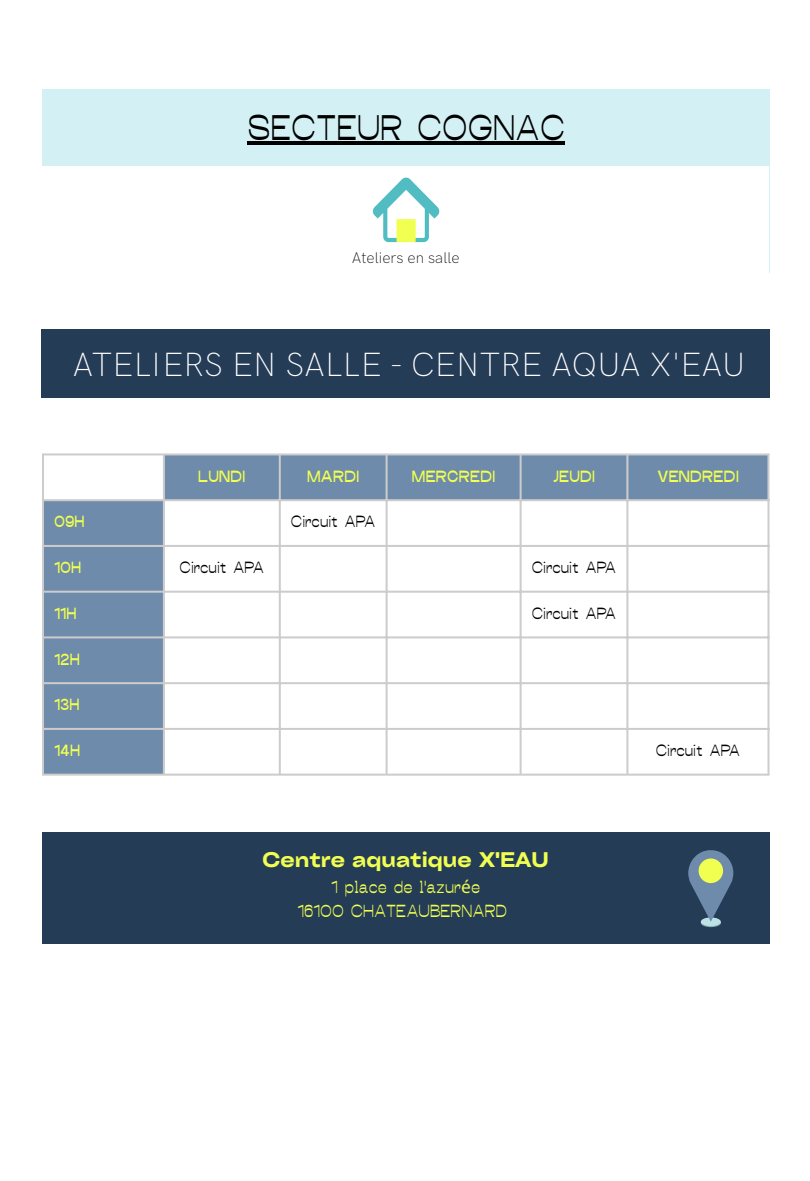
<style>
.page{position:relative;width:810px;height:1181px;background:#fff}
.page>*{position:absolute;margin:0;border:0;box-sizing:border-box;transform-origin:0 0}
.t1{font:35.4px "Menorah Grotesk";color:#000}
.t2{font:200 33.75px "HK Grotesk Pro";color:#fff}
.t3{font:600 expanded 20.25px "Cy Grotesk";color:#f0ff50}
.t4{font:17.4px "Menorah Grotesk";color:#f0ff50}
.t5{font:16.05px "Menorah Grotesk";color:#000}
.t6{font:16.05px "Menorah Grotesk Semi";color:#f0ff50}
.t7{font:200 15.45px "HK Grotesk Pro";color:#000}
.s1{font-family:"Noto Sans"}
</style>
<div class="page">
<div style="left:42px;top:89px;width:727px;height:184px;background:#d3f1f5"></div>
<div style="left:43px;top:166px;width:726px;height:107px;background:#fff"></div>
<img style="left:372px;top:177px;width:68px;height:66px">
<hr style="left:247px;top:142px;width:318px;height:3px;background:#000">
<div style="left:42px;top:329px;width:728px;height:69px;background:#253c57"></div>
<svg style="left:44px;top:455px;width:723px;height:318px"></svg>
<hr style="left:42px;top:455px;width:2px;height:318px;background:#ccc">
<hr style="left:163px;top:455px;width:2px;height:318px;background:#ccc">
<hr style="left:279px;top:455px;width:2px;height:318px;background:#ccc">
<hr style="left:386px;top:455px;width:2px;height:318px;background:#ccc">
<hr style="left:520px;top:455px;width:2px;height:318px;background:#ccc">
<hr style="left:626px;top:455px;width:2px;height:318px;background:#ccc">
<hr style="left:767px;top:455px;width:2px;height:318px;background:#ccc">
<hr style="left:42px;top:453px;width:727px;height:2px;background:#ccc">
<hr style="left:42px;top:499px;width:727px;height:2px;background:#ccc">
<hr style="left:42px;top:545px;width:727px;height:2px;background:#ccc">
<hr style="left:42px;top:590px;width:727px;height:2px;background:#ccc">
<hr style="left:42px;top:636px;width:727px;height:2px;background:#ccc">
<hr style="left:42px;top:682px;width:727px;height:2px;background:#ccc">
<hr style="left:42px;top:728px;width:727px;height:2px;background:#ccc">
<hr style="left:42px;top:773px;width:727px;height:2px;background:#ccc">
<div style="left:42px;top:832px;width:727px;height:111px;background:#253c57"></div>
<svg style="left:701px;top:918px;width:20px;height:9px"></svg>
<div style="left:701px;top:917px;width:20px;height:9px;background:#bee1e6;border-radius:50%"></div>
<svg style="left:688px;top:850px;width:45px;height:71px"></svg>
<div style="left:699px;top:858px;width:24px;height:25px;background:#f0ff50;border-radius:50%"></div>
<p class="t1" style="left:247px;top:104px;width:319px">SECTEUR COGNAC</p>
<p class="t7" style="left:352px;top:249px;width:109px">Ateliers en salle</p>
<p class="t2" style="left:73px;top:345px;width:674px">ATELIERS EN SALLE - CENTRE AQUA X'EAU</p>
<p class="t6" style="left:198px;top:465px;width:49px">LUNDI</p>
<p class="t6" style="left:307px;top:465px;width:54px">MARDI</p>
<p class="t6" style="left:412px;top:465px;width:85px">MERCREDI</p>
<p class="t6" style="left:553px;top:465px;width:43px">JEUDI</p>
<p class="t6" style="left:657px;top:465px;width:83px">VENDREDI</p>
<p class="t6" style="left:54px;top:511px;width:32px">09H</p>
<p class="t5" style="left:291px;top:511px;width:86px">Circuit APA</p>
<p class="t6" style="left:54px;top:557px;width:29px">10H</p>
<p class="t5" style="left:180px;top:557px;width:86px">Circuit APA</p>
<p class="t5" style="left:532px;top:557px;width:86px">Circuit APA</p>
<p class="t6" style="left:54px;top:603px;width:24px">11H</p>
<p class="t5" style="left:532px;top:603px;width:86px">Circuit APA</p>
<p class="t6" style="left:54px;top:648px;width:27px">12H</p>
<p class="t6" style="left:54px;top:694px;width:27px">13H</p>
<p class="t6" style="left:54px;top:740px;width:28px">14H</p>
<p class="t5" style="left:656px;top:740px;width:86px">Circuit APA</p>
<p class="t3" style="left:263px;top:846px;width:288px">Centre aquatique X'EAU</p>
<p class="t4" style="left:331px;top:875px;width:150px">1 place de l'azur<span class="s1">é</span>e</p>
<p class="t4" style="left:297px;top:899px;width:211px">16100 CHATEAUBERNARD</p>
</div>
